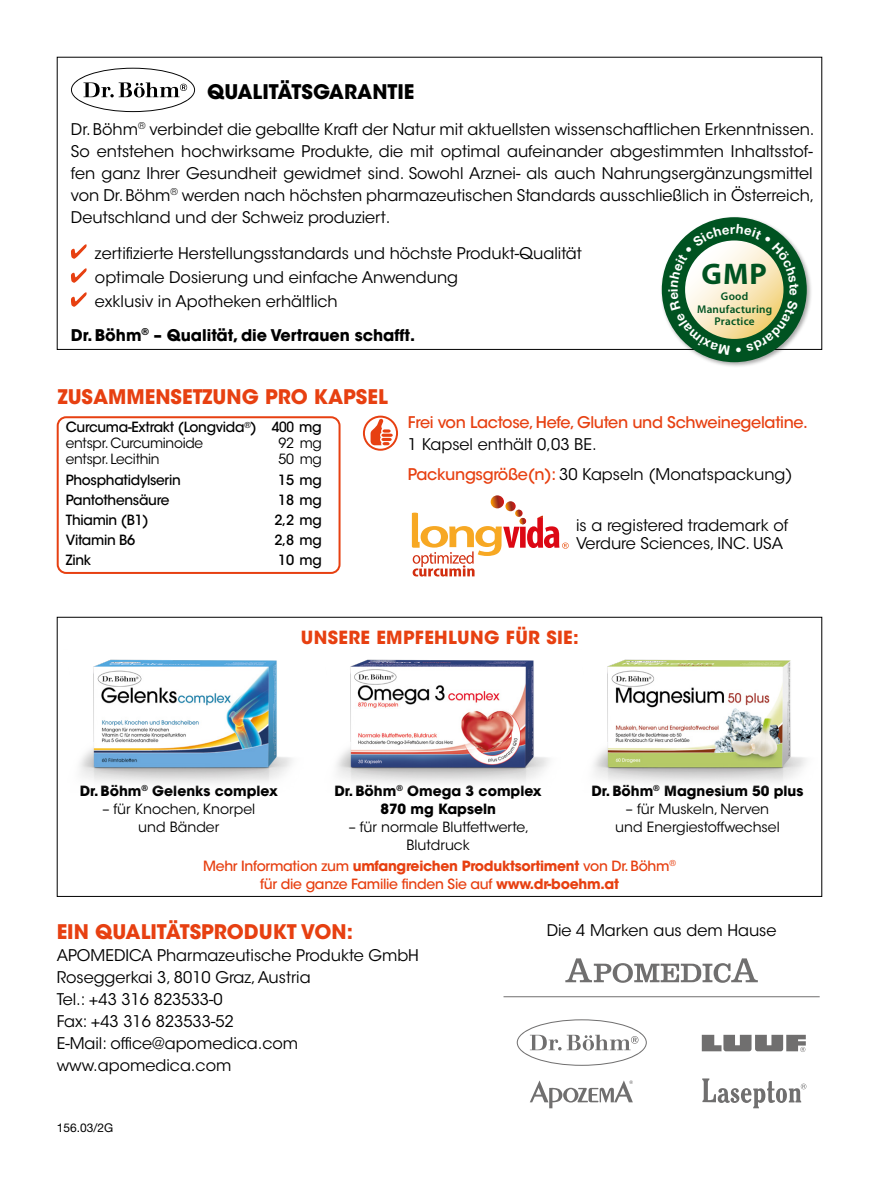
<style>
.page{position:relative;width:879px;height:1191px;background:#fff}
.page>*{position:absolute;margin:0;border:0;box-sizing:border-box;transform-origin:0 0}
.t1{font:700 30px "Myriad Pro";color:#005321}
.t2{font:700 20px "ITC Avant Garde Std";color:#e74011}
.t3{font:700 20px "ITC Avant Garde Std";color:#000}
.t4{font:700 18px "ITC Avant Garde Std";letter-spacing:.02em;color:#e74011}
.t5{font:16px/22px "ITC Avant Garde Std";color:#000}
.t6{font:500 16px "ITC Avant Garde Std";letter-spacing:-.02em;color:#e74011}
.t7{font:700 16px "ITC Avant Garde Std";color:#000}
.t8{font:500 14px/16px "ITC Avant Garde Std";letter-spacing:-.02em;color:#000}
.t9{font:14px/18px "ITC Avant Garde Std";color:#000;text-align:center}
.t10{font:500 14px/18px "ITC Avant Garde Std";letter-spacing:-.02em;color:#e74011;text-align:center}
.t11{font:700 14px/18px "ITC Avant Garde Std";color:#000;text-align:center}
.t12{font:14px "ITC Avant Garde Std";letter-spacing:-.02em;color:#000}
.t13{font:12px "Helvetica Neue LT Std";color:#000}
.t14{font:600 11.2px/12.4px "Myriad Pro";letter-spacing:.02em;color:#005321;text-align:center}
.s1{font-family:"ITC Avant Garde Pro"}
.s2{font-weight:400}
.s3{font-weight:500;color:#e74011}
.s4{font-weight:700}
</style>
<div class="page">
<svg style="left:71px;top:244px;width:16px;height:15px"></svg>
<svg style="left:71px;top:268px;width:16px;height:15px"></svg>
<svg style="left:71px;top:292px;width:16px;height:15px"></svg>
<div style="left:660px;top:215px;width:153px;height:153px;background:#000;opacity:.35"></div>
<div style="left:662px;top:217px;width:145px;height:145px;background:#005321;border-radius:50%"></div>
<svg style="left:71px;top:68px;width:124px;height:44px"></svg>
<div style="left:57px;top:416px;width:283px;height:158px;border:2px solid #e74011;border-radius:9px"></div>
<svg style="left:370px;top:418px;width:23px;height:27px"></svg>
<div style="left:363px;top:415px;width:35px;height:36px;border:2px solid #e74011;border-radius:50%"></div>
<svg style="left:565px;top:958px;width:193px;height:24px"></svg>
<hr style="left:503px;top:996px;width:316px;height:1px;background:#706f6f">
<img style="left:79px;top:659px;width:213px;height:125px">
<img style="left:336px;top:659px;width:213px;height:125px">
<img style="left:593px;top:659px;width:213px;height:125px">
<svg style="left:412px;top:495px;width:157px;height:81px"></svg>
<svg style="left:530px;top:1080px;width:103px;height:28px"></svg>
<svg style="left:517px;top:1019px;width:130px;height:46px"></svg>
<svg style="left:702px;top:1034px;width:104px;height:18px"></svg>
<svg style="left:702px;top:1078px;width:104px;height:30px"></svg>
<svg style="left:668px;top:224px;width:130px;height:131px"></svg>
<p class="t3" style="left:207px;top:78px;width:209px">QUALITÄTSGARANTIE</p>
<p class="t5" style="left:71px;top:118px;width:745px;text-align:justify">Dr. Böhm<sup>®</sup> verbindet die geballte Kraft der Natur mit aktuellsten wissenschaftlichen Erkenntnissen.<br>So entstehen hochwirksame Produkte, die mit optimal aufeinander abgestimmten Inhaltsstof&shy;fen ganz Ihrer Gesundheit gewidmet sind. Sowohl Arznei- als auch Nahrungsergänzungsmittel von Dr. Böhm<sup>®</sup> werden nach höchsten pharmazeutischen Standards ausschließlich in Österreich, Deutschland und der Schweiz produziert.</p>
<p class="t5" style="left:95px;top:241px;width:488px;line-height:24px">zertifizierte Herstellungsstandards und höchste Produkt-Qualität optimale Dosierung und einfache Anwendung<br>exklusiv in Apotheken erhältlich</p>
<p class="t7" style="left:71px;top:324px;width:346px">Dr. Böhm<sup>®</sup> – Qualität, die Vertrauen schafft.</p>
<h1 class="t1" style="left:701px;top:257px;width:67px">GMP</h1>
<p class="t14" style="left:697px;top:290px;width:77px">Good<br>Manufacturing<br>Practice</p>
<p class="t2" style="left:58px;top:383px;width:331px">ZUSAMMENSETZUNG PRO KAPSEL</p>
<p class="t8" style="left:66px;top:419px;width:258px">Curcuma-Extrakt (Longvida<sup>®</sup>) <span class="s1">400 mg </span><span class="s2">entspr. Curcuminoide</span></p>
<p class="t9" style="left:279px;top:434px;width:45px">92 mg</p>
<p class="t12" style="left:66px;top:451px;width:95px">entspr. Lecithin</p>
<p class="t9" style="left:279px;top:450px;width:45px">50 mg</p>
<p class="t8" style="left:66px;top:471px;width:116px">Phosphatidylserin</p>
<p class="t8" style="left:278px;top:471px;width:45px">15 mg</p>
<p class="t8" style="left:66px;top:491px;width:105px">Pantothensäure</p>
<p class="t8" style="left:278px;top:491px;width:45px">18 mg</p>
<p class="t8" style="left:66px;top:511px;width:84px">Thiamin (B1)</p>
<p class="t8" style="left:274px;top:511px;width:49px">2,2 mg</p>
<p class="t8" style="left:66px;top:531px;width:71px">Vitamin B6</p>
<p class="t8" style="left:274px;top:531px;width:49px">2,8 mg</p>
<p class="t8" style="left:66px;top:551px;width:27px">Zink</p>
<p class="t8" style="left:278px;top:551px;width:45px">10 mg</p>
<p class="t6" style="left:408px;top:412px;width:402px">Frei von Lactose, Hefe, Gluten und Schweinegelatine.</p>
<p class="t5" style="left:408px;top:433px;width:190px">1 Kapsel enthält 0,03 BE.</p>
<p class="t5" style="left:408px;top:463px;width:386px"><span class="s3">Packungsgröße(n):</span> 30 Kapseln (Monatspackung)</p>
<p class="t5" style="left:576px;top:516px;width:214px;line-height:18px">is a registered trademark of<br>Verdure Sciences, INC. USA</p>
<p class="t4" style="left:301px;top:626px;width:279px">UNSERE EMPFEHLUNG FÜR SIE:</p>
<p class="t11" style="left:80px;top:781px;width:200px">Dr. Böhm<sup>®</sup> Gelenks complex</p>
<p class="t9" style="left:102px;top:799px;width:154px">– für Knochen, Knorpel und Bänder</p>
<p class="t11" style="left:334px;top:781px;width:209px">Dr. Böhm<sup>®</sup> Omega 3 complex<br>870 mg Kapseln</p>
<p class="t9" style="left:349px;top:817px;width:182px">– für normale Blutfettwerte,<br>Blutdruck</p>
<p class="t11" style="left:591px;top:781px;width:213px">Dr. Böhm<sup>®</sup> Magnesium 50 plus</p>
<p class="t9" style="left:615px;top:799px;width:166px">– für Muskeln, Nerven und Energiestoffwechsel</p>
<p class="t10" style="left:203px;top:857px;width:474px">Mehr Information zum <span class="s4">umfangreichen Produktsortiment</span> von Dr. Böhm<sup>® </sup>für die ganze Familie finden Sie auf <span class="s4">www.dr-boehm.at</span></p>
<p class="t2" style="left:57px;top:919px;width:298px">EIN QUALITÄTSPRODUKT VON:</p>
<p class="t5" style="left:57px;top:944px;width:364px">APOMEDICA Pharmazeutische Produkte GmbH<br>Roseggerkai 3, 8010 Graz, Austria<br>Tel.: +43 316 823533-0<br>Fax: +43 316 823533-52<br>E-Mail: office@apomedica.com www.apomedica.com</p>
<p class="t13" style="left:57px;top:1120px;width:58px">156.03/2G</p>
<p class="t5" style="left:547px;top:919px;width:231px">Die 4 Marken aus dem Hause</p>
</div>
